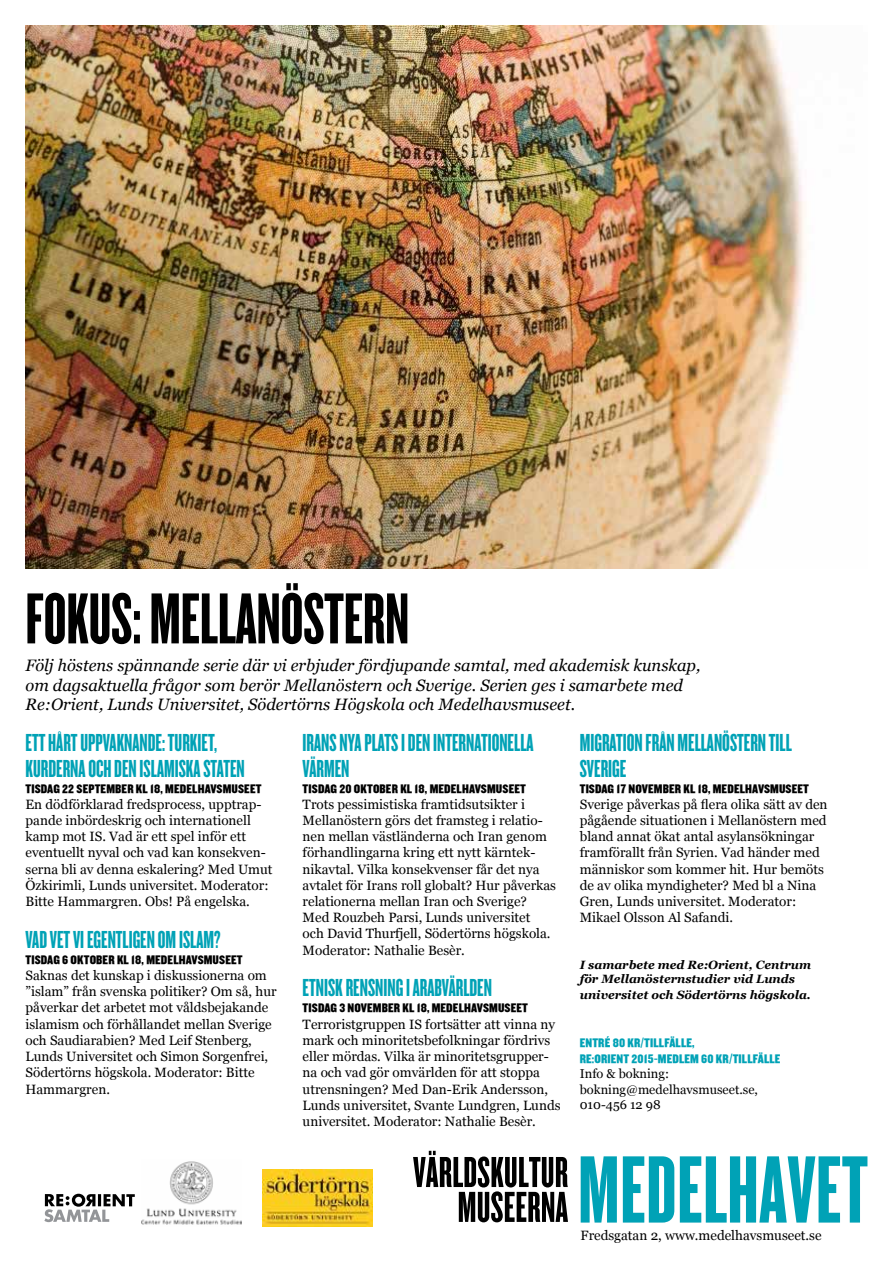
<style>
.page{position:relative;width:893px;height:1263px;background:#fff}
.page>*{position:absolute;margin:0;border:0;box-sizing:border-box;transform-origin:0 0}
.t1{font:75px "SMVK Knockout";color:#000}
.t2{font:25.65px/25.7px "SMVK Knockout";color:#00a2b6}
.t3{font:italic 16.5px/19.8px "Georgia";color:#000}
.t4{font:13.5px/16.2px "Georgia";color:#000}
.t5{font:12.75px "Knockout HTF70 Full Welterwt";letter-spacing:.01em;color:#000}
.t6{font:12.75px/16px "Knockout HTF70 Full Welterwt";letter-spacing:.01em;color:#00a2b6}
.t7{font:12.75px/15.3px "Georgia";color:#000}
.t8{font:italic 700 12px/14.9px "Georgia";color:#000}
</style>
<div class="page">
<svg style="left:581px;top:1156px;width:36px;height:66px;background:#2fb3c3"></svg>
<svg style="left:623px;top:1156px;width:51px;height:66px"></svg>
<svg style="left:680px;top:1156px;width:187px;height:66px"></svg>
<svg style="left:413px;top:1151px;width:155px;height:71px"></svg>
<img style="left:26px;top:26px;width:779px;height:542px">
<svg style="left:44px;top:1194px;width:91px;height:28px"></svg>
<img style="left:141px;top:1161px;width:100px;height:64px">
<img style="left:263px;top:1170px;width:110px;height:57px">
<h1 class="t1" style="left:26px;top:581px;width:385px">FOKUS: MELLANÖSTERN</h1>
<p class="t3" style="left:26px;top:655px;width:677px">Följ höstens spännande serie där vi erbjuder fördjupande samtal, med akademisk kunskap, om dagsaktuella frågor som berör Mellanöstern och Sverige. Serien ges i samarbete med<br>Re:Orient, Lunds Universitet, Södertörns Högskola och Medelhavsmuseet.</p>
<h2 class="t2" style="left:26px;top:730px;width:221px">ETT HÅRT UPPVAKNANDE: TURKIET,<br>KURDERNA OCH DEN ISLAMISKA STATEN</h2>
<p class="t5" style="left:26px;top:782px;width:226px">TISDAG 22 SEPTEMBER KL 18, MEDELHAVSMUSEET</p>
<p class="t4" style="left:26px;top:796px;width:248px">En dödförklarad fredsprocess, upptrap&shy;pande inbördeskrig och internationell kamp mot IS. Vad är ett spel inför ett eventuellt nyval och vad kan konsekven&shy;serna bli av denna eskalering? Med Umut Özkirimli, Lunds universitet. Moderator:<br>Bitte Hammargren. Obs! På engelska.</p>
<h2 class="t2" style="left:26px;top:927px;width:197px">VAD VET VI EGENTLIGEN OM ISLAM?</h2>
<p class="t5" style="left:26px;top:953px;width:207px">TISDAG 6 OKTOBER KL 18, MEDELHAVSMUSEET</p>
<p class="t4" style="left:26px;top:967px;width:253px">Saknas det kunskap i diskussionerna om ”islam” från svenska politiker? Om så, hur påverkar det arbetet mot våldsbejakande islamism och förhållandet mellan Sverige och Saudiarabien? Med Leif Stenberg, Lunds Universitet och Simon Sorgenfrei, Södertörns högskola. Moderator: Bitte Hammargren.</p>
<h2 class="t2" style="left:303px;top:730px;width:232px">IRANS NYA PLATS I DEN INTERNATIONELLA<br>VÄRMEN</h2>
<p class="t5" style="left:303px;top:782px;width:213px">TISDAG 20 OKTOBER KL 18, MEDELHAVSMUSEET</p>
<p class="t4" style="left:303px;top:796px;width:255px">Trots pessimistiska framtidsutsikter i Mellanöstern görs det framsteg i relatio&shy;nen mellan västländerna och Iran genom förhandlingarna kring ett nytt kärntek&shy;nikavtal. Vilka konsekvenser får det nya avtalet för Irans roll globalt? Hur påverkas relationerna mellan Iran och Sverige?<br>Med Rouzbeh Parsi, Lunds universitet<br>och David Thurfjell, Södertörns högskola.<br>Moderator: Nathalie Besèr.</p>
<h2 class="t2" style="left:303px;top:975px;width:191px">ETNISK RENSNING I ARABVÄRLDEN</h2>
<p class="t5" style="left:303px;top:1001px;width:215px">TISDAG 3 NOVEMBER KL 18, MEDELHAVSMUSEET</p>
<p class="t4" style="left:303px;top:1016px;width:259px">Terroristgruppen IS fortsätter att vinna ny mark och minoritetsbefolkningar fördrivs eller mördas. Vilka är minoritetsgrupper&shy;na och vad gör omvärlden för att stoppa utrensningen? Med Dan-Erik Andersson, Lunds universitet, Svante Lundgren, Lunds universitet. Moderator: Nathalie Besèr.</p>
<h2 class="t2" style="left:580px;top:730px;width:214px">MIGRATION FRÅN MELLANÖSTERN TILL<br>SVERIGE</h2>
<p class="t5" style="left:580px;top:782px;width:219px">TISDAG 17 NOVEMBER KL 18, MEDELHAVSMUSEET</p>
<p class="t4" style="left:580px;top:796px;width:249px">Sverige påverkas på flera olika sätt av den pågående situationen i Mellanöstern med bland annat ökat antal asylansökningar framförallt från Syrien. Vad händer med människor som kommer hit. Hur bemöts de av olika myndigheter? Med bl a Nina Gren, Lunds universitet. Moderator:<br>Mikael Olsson Al Safandi.</p>
<p class="t8" style="left:580px;top:957px;width:233px">I samarbete med Re:Orient, Centrum för Mellanösternstudier vid Lunds universitet och Södertörns högskola.</p>
<p class="t6" style="left:580px;top:1035px;width:202px">ENTRÉ 80 KR/TILLFÄLLE,<br>RE:ORIENT 2015-MEDLEM 60 KR/TILLFÄLLE</p>
<p class="t7" style="left:580px;top:1066px;width:180px">Info &amp; bokning: bokning@medelhavsmuseet.se,<br>010-456 12 98</p>
<p class="t4" style="left:581px;top:1228px;width:242px">Fredsgatan 2, www.medelhavsmuseet.se</p>
</div>
